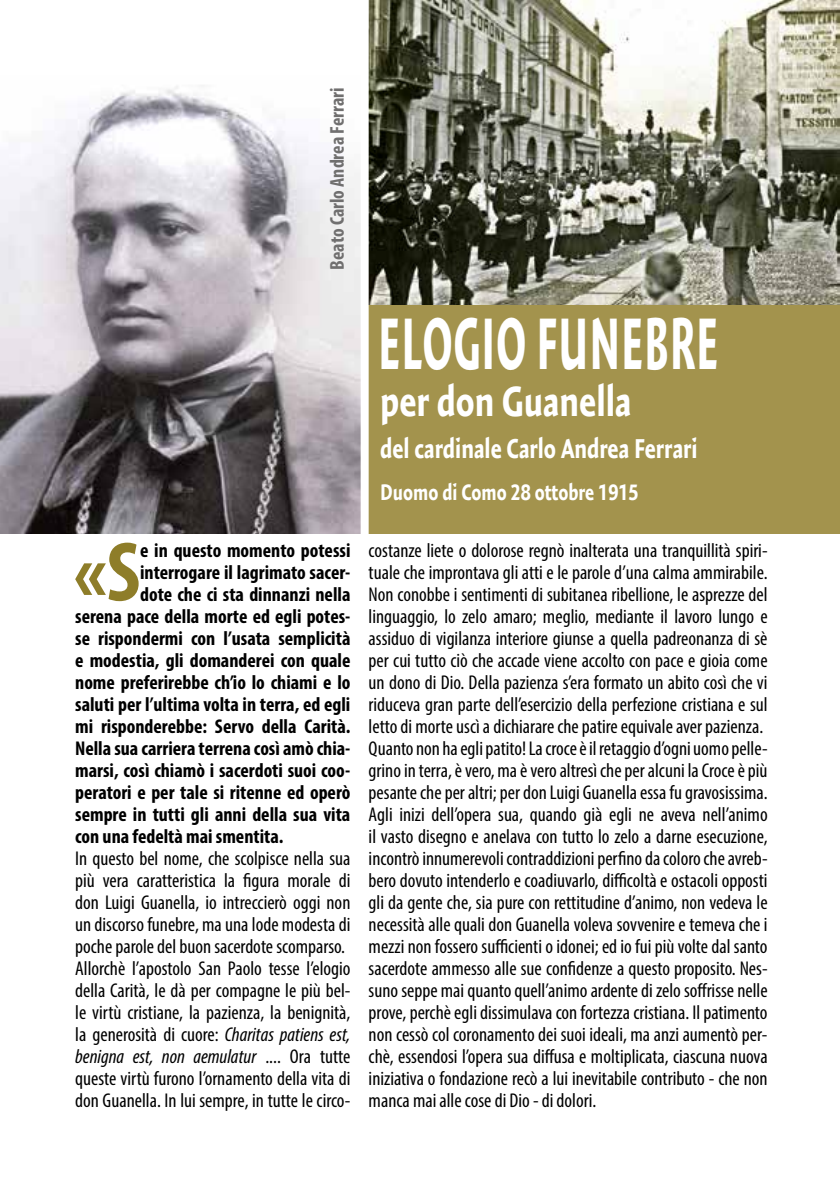
<style>
.page{position:relative;width:840px;height:1191px;background:#fff}
.page>*{position:absolute;margin:0;border:0;box-sizing:border-box;transform-origin:0 0}
.t1{font:700 condensed 85.2px "Myriad Pro";color:#8e7d29}
.t2{font:700 73.6px "Expo Sans Pro";letter-spacing:.02em;color:#fff;scale:.57 1}
.t3{font:700 42.4px "Expo Sans Pro";color:#fff;scale:.8 1}
.t4{font:700 27.6px "Expo Sans Pro";color:#fff;scale:.8 1}
.t5{font:700 22.4px "Expo Sans Pro";color:#fff;scale:.8 1}
.t6{font:condensed 20px/22px "Myriad Pro";color:#000}
.t7{font:700 condensed 20px "Myriad Pro";color:#000}
.t8{font:700 condensed 20px "Myriad Pro";color:#706f6f}
.s1{font-style:italic}
</style>
<div class="page">
<div style="left:368px;top:1px;width:471px;height:389px;background:#a3934d"></div>
<div style="left:0;top:390px;width:839px;height:143px;background:#a3934d"></div>
<img style="left:368px;top:0;width:471px;height:304px">
<img style="left:0;top:85px;width:360px;height:448px">
<div style="left:360px;top:0;width:8px;height:536px;background:#fff"></div>
<p class="t8" style="left:324px;top:270px;width:184px;rotate:-90deg">Beato Carlo Andrea Ferrari</p>
<h1 class="t1" style="left:74px;top:519px;width:68px">«S</h1>
<p class="t7" style="left:140px;top:537px;width:212px">e in questo momento potessi</p>
<p class="t7" style="left:140px;top:559px;width:212px">interrogare il lagrimato sacer-</p>
<p class="t7" style="left:140px;top:581px;width:212px">dote che ci sta dinnanzi nella</p>
<p class="t7" style="left:75px;top:603px;width:276px">serena pace della morte ed egli potes-</p>
<p class="t7" style="left:75px;top:625px;width:276px">se rispondermi con l’usata semplicità</p>
<p class="t7" style="left:75px;top:647px;width:276px">e modestia, gli domanderei con quale</p>
<p class="t7" style="left:75px;top:669px;width:276px">nome preferirebbe ch’io lo chiami e lo</p>
<p class="t7" style="left:75px;top:691px;width:276px">saluti per l’ultima volta in terra, ed egli</p>
<p class="t7" style="left:75px;top:713px;width:276px">mi risponderebbe: Servo della Carità.</p>
<p class="t7" style="left:75px;top:735px;width:277px">Nella sua carriera terrena così amò chia-</p>
<p class="t7" style="left:75px;top:757px;width:276px">marsi, così chiamò i sacerdoti suoi coo-</p>
<p class="t7" style="left:75px;top:779px;width:276px">peratori e per tale si ritenne ed operò</p>
<p class="t7" style="left:75px;top:801px;width:276px">sempre in tutti gli anni della sua vita</p>
<p class="t7" style="left:75px;top:823px;width:210px">con una fedeltà mai smentita.</p>
<p class="t6" style="left:75px;top:847px;width:276px">In questo bel nome, che scolpisce nella sua più vera caratteristica la figura morale di don Luigi Guanella, io intreccierò oggi non un discorso funebre, ma una lode modesta di poche parole del buon sacerdote scomparso.<br>Allorchè l’apostolo San Paolo tesse l’elogio della Carità, le dà per compagne le più bel&shy;le virtù cristiane, la pazienza, la benignità, la generosità di cuore: <span class="s1">Charitas patiens est, benigna est, non aemulatur</span> .... Ora tutte queste virtù furono l’ornamento della vita di don Guanella. In lui sempre, in tutte le circo-</p>
<h2 class="t2" style="left:378px;top:298px;width:598px">ELOGIO FUNEBRE</h2>
<h3 class="t3" style="left:380px;top:375px;width:315px">per don Guanella</h3>
<h3 class="t4" style="left:380px;top:431px;width:398px">del cardinale Carlo Andrea Ferrari</h3>
<p class="t5" style="left:380px;top:478px;width:324px">Duomo di Como 28 ottobre 1915</p>
<p class="t6" style="left:368px;top:539px;width:400px">costanze liete o dolorose regnò inalterata una tranquillità spiri&shy;tuale che improntava gli atti e le parole d’una calma ammirabile.<br>Non conobbe i sentimenti di subitanea ribellione, le asprezze del linguaggio, lo zelo amaro; meglio, mediante il lavoro lungo e assiduo di vigilanza interiore giunse a quella padreonanza di sè per cui tutto ciò che accade viene accolto con pace e gioia come un dono di Dio. Della pazienza s’era formato un abito così che vi riduceva gran parte dell’esercizio della perfezione cristiana e sul letto di morte uscì a dichiarare che patire equivale aver pazienza.<br>Quanto non ha egli patito! La croce è il retaggio d’ogni uomo pelle&shy;grino in terra, è vero, ma è vero altresì che per alcuni la Croce è più pesante che per altri; per don Luigi Guanella essa fu gravosissima.<br>Agli inizi dell’opera sua, quando già egli ne aveva nell’animo il vasto disegno e anelava con tutto lo zelo a darne esecuzione, incontrò innumerevoli contraddizioni perfino da coloro che avreb&shy;bero dovuto intenderlo e coadiuvarlo, difficoltà e ostacoli opposti gli da gente che, sia pure con rettitudine d’animo, non vedeva le necessità alle quali don Guanella voleva sovvenire e temeva che i mezzi non fossero sufficienti o idonei; ed io fui più volte dal santo sacerdote ammesso alle sue confidenze a questo proposito. Nes&shy;suno seppe mai quanto quell’animo ardente di zelo soffrisse nelle prove, perchè egli dissimulava con fortezza cristiana. Il patimento non cessò col coronamento dei suoi ideali, ma anzi aumentò per&shy;chè, essendosi l’opera sua diffusa e moltiplicata, ciascuna nuova iniziativa o fondazione recò a lui inevitabile contributo - che non manca mai alle cose di Dio - di dolori.</p>
</div>
